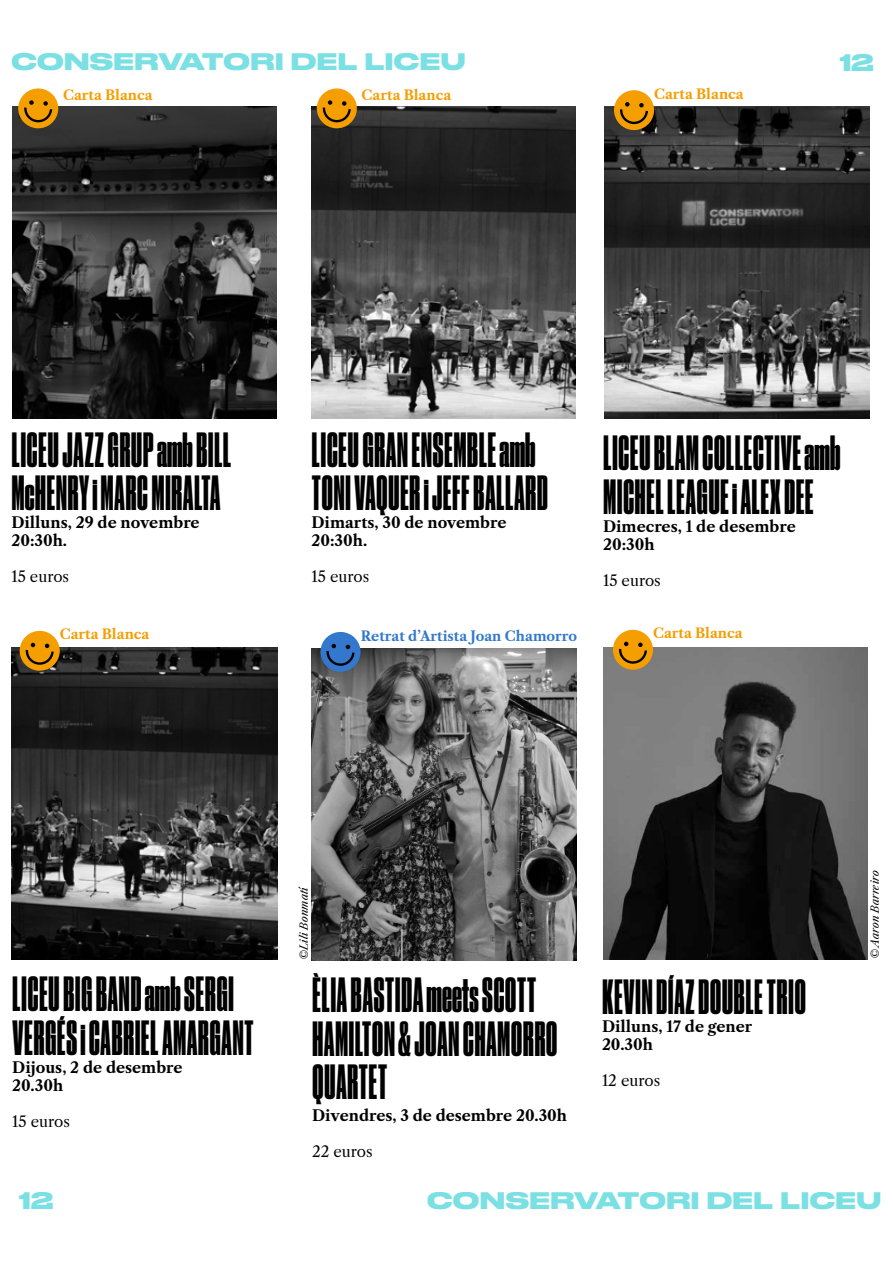
<style>
.page{position:relative;width:893px;height:1263px;background:#fff}
.page>*{position:absolute;margin:0;border:0;box-sizing:border-box;transform-origin:0 0}
.t1{font:46.5px/43.5px "Druk X Condensed Super";letter-spacing:.02em;color:#000}
.t2{font:700 22.5px "Druk Wide";letter-spacing:.02em;color:#7ae0e3}
.t3{font:700 15px/18px "Libre Caslon Text";color:#000}
.t4{font:15px "Libre Caslon Text";color:#000}
.t5{font:700 13.5px "Libre Caslon Text";color:#f59e00}
.t6{font:700 13.5px "Libre Caslon Text";color:#3378cc}
.t7{font:italic 10.5px "Libre Caslon Text";color:#000}
</style>
<div class="page">
<img style="left:603px;top:647px;width:264px;height:312px">
<img style="left:311px;top:648px;width:266px;height:312px">
<img style="left:12px;top:647px;width:265px;height:312px">
<img style="left:604px;top:106px;width:265px;height:312px">
<svg style="left:613px;top:90px;width:42px;height:41px;background:#c48b24"></svg>
<svg style="left:612px;top:629px;width:42px;height:41px;background:#d49b34"></svg>
<svg style="left:19px;top:630px;width:41px;height:41px;background:#cc9228"></svg>
<svg style="left:320px;top:631px;width:41px;height:41px;background:#4e7cb5"></svg>
<img style="left:13px;top:106px;width:264px;height:313px">
<img style="left:311px;top:106px;width:264px;height:313px">
<svg style="left:18px;top:88px;width:41px;height:41px;background:#ca9026"></svg>
<svg style="left:316px;top:88px;width:41px;height:41px;background:#c98f25"></svg>
<p class="t2" style="left:11px;top:43px;width:456px">CONSERVATORI DEL LICEU</p>
<p class="t5" style="left:63px;top:87px;width:91px">Carta Blanca</p>
<p class="t5" style="left:362px;top:87px;width:91px">Carta Blanca</p>
<p class="t5" style="left:654px;top:86px;width:91px">Carta Blanca</p>
<p class="t2" style="left:839px;top:44px;width:36px">12</p>
<p class="t1" style="left:12px;top:428px;width:221px">LICEU JAZZ GRUP amb BILL<br>McHENRY i MARC MIRALTA</p>
<p class="t3" style="left:11px;top:514px;width:190px">Dilluns, 29 de novembre<br>20:30h.</p>
<p class="t4" style="left:11px;top:568px;width:59px">15 euros</p>
<p class="t1" style="left:312px;top:428px;width:237px">LICEU GRAN ENSEMBLE amb<br>TONI VAQUER i JEFF BALLARD</p>
<p class="t3" style="left:311px;top:514px;width:196px">Dimarts, 30 de novembre<br>20:30h.</p>
<p class="t4" style="left:311px;top:568px;width:59px">15 euros</p>
<p class="t1" style="left:603px;top:432px;width:238px">LICEU BLAM COLLECTIVE amb<br>MICHEL LEAGUE i ALEX DEE</p>
<p class="t3" style="left:603px;top:518px;width:194px">Dimecres, 1 de desembre<br>20:30h</p>
<p class="t4" style="left:603px;top:571px;width:59px">15 euros</p>
<p class="t5" style="left:60px;top:626px;width:91px">Carta Blanca</p>
<p class="t5" style="left:653px;top:625px;width:91px">Carta Blanca</p>
<p class="t6" style="left:361px;top:628px;width:218px">Retrat d’Artista Joan Chamorro</p>
<p class="t7" style="left:298px;top:960px;width:75px;rotate:-90deg">©Lili Bonmatí</p>
<p class="t7" style="left:869px;top:959px;width:90px;rotate:-90deg">© Aaron Barreiro</p>
<p class="t1" style="left:13px;top:972px;width:242px">LICEU BIG BAND amb SERGI<br>VERGÉS i CABRIEL AMARGANT</p>
<p class="t3" style="left:12px;top:1058px;width:172px">Dijous, 2 de desembre<br>20.30h</p>
<p class="t4" style="left:12px;top:1112px;width:59px">15 euros</p>
<p class="t2" style="left:19px;top:1182px;width:36px">12</p>
<p class="t1" style="left:313px;top:973px;width:246px">ÈLIA BASTIDA meets SCOTT<br>HAMILTON &amp; JOAN CHAMORRO<br>QUARTET</p>
<p class="t3" style="left:312px;top:1106px;width:256px">Divendres, 3 de desembre 20.30h</p>
<p class="t4" style="left:312px;top:1142px;width:62px">22 euros</p>
<p class="t2" style="left:427px;top:1182px;width:456px">CONSERVATORI DEL LICEU</p>
<p class="t1" style="left:602px;top:975px;width:205px">KEVIN DÍAZ DOUBLE TRIO</p>
<p class="t3" style="left:602px;top:1017px;width:152px">Dilluns, 17 de gener<br>20.30h</p>
<p class="t4" style="left:602px;top:1071px;width:60px">12 euros</p>
</div>
